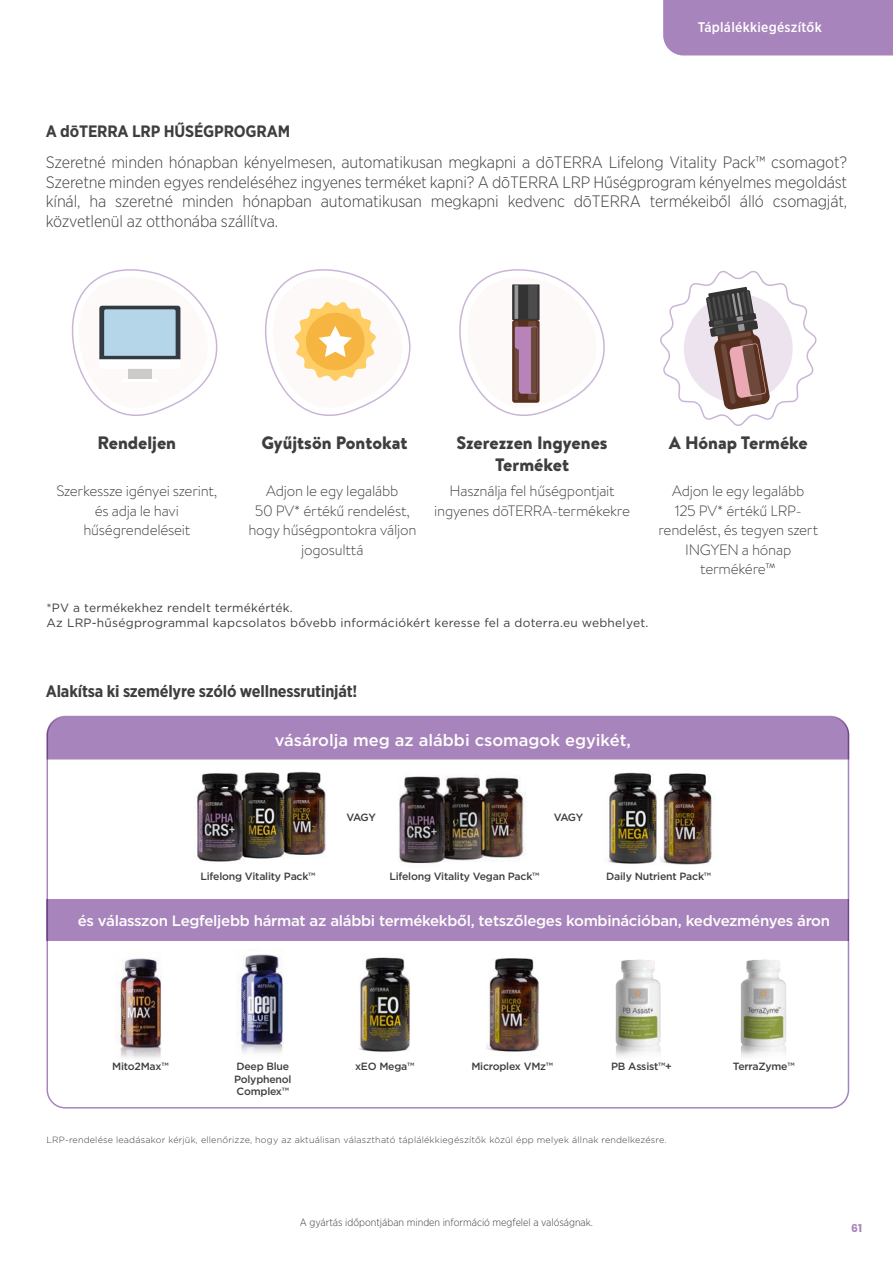
<style>
.page{position:relative;width:893px;height:1263px;background:#fff}
.page>*{position:absolute;margin:0;border:0;box-sizing:border-box;transform-origin:0 0}
.Body_Text-Black{font:900 18px/22.5px "Brandon Text";color:#3e3e3f;text-align:center}
.Intro_paragraph{font:300 16.5px/19.8px "Gotham Narrow";letter-spacing:-.01em;color:#3e3e3f;text-align:justify}
.Intro_paragraph-2{font:700 16.5px "Gotham Narrow";letter-spacing:-.01em;color:#3e3e3f}
.PP_pg_description{font:500 16.5px "Gotham";color:#fff}
.t1{font:300 15px/19.5px "Brandon Text";letter-spacing:-.015em;color:#3e3e3f;text-align:center}
.PP_pg_description-2{font:500 15px "Gotham";letter-spacing:-.02em;color:#fff}
.big_titles{font:500 13.95px "Gotham Narrow";letter-spacing:.02em;color:#fff}
.t2{font:12px/15px "Gotham";letter-spacing:.02em;color:#3e3e3f}
.t3{font:700 10.8px "Poppins";color:#a884bc}
.table_of_contents_sections{font:500 10.5px "Gotham";letter-spacing:-.02em;color:#3e3e3f}
.BULLET_BODY_LIST{font:300 10.5px "Gotham Narrow";color:#3e3e3f}
.t4{font:300 9px "Gotham";letter-spacing:.02em;color:#3e3e3f}
</style>
<div class="page">
<img style="left:197px;top:771px;width:129px;height:91px">
<img style="left:603px;top:759px;width:57px;height:105px">
<div style="left:47px;top:717px;width:802px;height:42px;background:#a884bc"></div>
<div style="left:47px;top:899px;width:802px;height:42px;background:#a884bc"></div>
<img style="left:399px;top:775px;width:127px;height:89px">
<svg style="left:265px;top:269px;width:146px;height:147px"></svg>
<svg style="left:71px;top:269px;width:147px;height:147px"></svg>
<svg style="left:660px;top:270px;width:157px;height:156px"></svg>
<svg style="left:459px;top:269px;width:146px;height:147px"></svg>
<hr style="left:516px;top:328px;width:3px;height:18px;background:#b883b9">
<img style="left:359px;top:957px;width:51px;height:95px">
<img style="left:486px;top:958px;width:54px;height:94px">
<img style="left:116px;top:958px;width:46px;height:101px">
<img style="left:237px;top:954px;width:46px;height:99px">
<img style="left:615px;top:959px;width:46px;height:98px">
<img style="left:740px;top:959px;width:46px;height:98px">
<img style="left:660px;top:773px;width:56px;height:92px">
<div style="left:663px;top:0;width:230px;height:55px;background:#a884bc"></div>
<p class="big_titles" style="left:698px;top:18px;width:125px">Táplálékkiegészítők</p>
<p class="Intro_paragraph-2" style="left:46px;top:121px;width:246px">A dōTERRA LRP HŰSÉGPROGRAM</p>
<p class="Intro_paragraph" style="left:46px;top:152px;width:803px">Szeretné minden hónapban kényelmesen, automatikusan megkapni a dōTERRA Lifelong Vitality Pack™ csomagot?<br>Szeretne minden egyes rendeléséhez ingyenes terméket kapni? A dōTERRA LRP Hűségprogram kényelmes megoldást kínál, ha szeretné minden hónapban automatikusan megkapni kedvenc dōTERRA termékeiből álló csomagját, közvetlenül az otthonába szállítva.</p>
<p class="Body_Text-Black" style="left:97px;top:431px;width:80px">Rendeljen</p>
<p class="Body_Text-Black" style="left:261px;top:431px;width:148px">Gyűjtsön Pontokat</p>
<p class="Body_Text-Black" style="left:457px;top:431px;width:153px">Szerezzen Ingyenes<br>Terméket</p>
<p class="Body_Text-Black" style="left:669px;top:431px;width:141px">A Hónap Terméke</p>
<p class="t1" style="left:56px;top:481px;width:162px">Szerkessze igényei szerint, és adja le havi hűségrendeléseit</p>
<p class="t1" style="left:248px;top:481px;width:170px">Adjon le egy legalább<br>50 PV* értékű rendelést, hogy hűségpontokra váljon jogosulttá</p>
<p class="t1" style="left:434px;top:481px;width:197px">Használja fel hűségpontjait ingyenes dōTERRA-termékekre</p>
<p class="t1" style="left:658px;top:481px;width:161px">Adjon le egy legalább<br>125 PV* értékű LRP&shy;rendelést, és tegyen szert<br>INGYEN a hónap termékére™</p>
<p class="t2" style="left:47px;top:600px;width:603px">*PV a termékekhez rendelt termékérték.<br>Az LRP-hűségprogrammal kapcsolatos bővebb információkért keresse fel a doterra.eu webhelyet.</p>
<p class="Intro_paragraph-2" style="left:46px;top:680px;width:313px">Alakítsa ki személyre szóló wellnessrutinját!</p>
<p class="PP_pg_description" style="left:275px;top:729px;width:358px">vásárolja meg az alábbi csomagok egyikét,</p>
<p class="table_of_contents_sections" style="left:346px;top:810px;width:31px">VAGY</p>
<p class="table_of_contents_sections" style="left:554px;top:810px;width:31px">VAGY</p>
<p class="table_of_contents_sections" style="left:201px;top:869px;width:116px">Lifelong Vitality Pack™</p>
<p class="table_of_contents_sections" style="left:389px;top:869px;width:152px">Lifelong Vitality Vegan Pack™</p>
<p class="table_of_contents_sections" style="left:606px;top:869px;width:106px">Daily Nutrient Pack™</p>
<p class="PP_pg_description-2" style="left:78px;top:910px;width:754px">és válasszon Legfeljebb hármat az alábbi termékekből, tetszőleges kombinációban, kedvezményes áron</p>
<p class="table_of_contents_sections" style="left:112px;top:1059px;width:58px">Mito2Max™</p>
<p class="table_of_contents_sections" style="left:236px;top:1059px;width:54px">Deep Blue</p>
<p class="table_of_contents_sections" style="left:234px;top:1072px;width:59px">Polyphenol</p>
<p class="table_of_contents_sections" style="left:237px;top:1085px;width:54px">Complex™</p>
<p class="table_of_contents_sections" style="left:355px;top:1059px;width:61px">xEO Mega™</p>
<p class="table_of_contents_sections" style="left:471px;top:1059px;width:83px">Microplex VMz™</p>
<p class="table_of_contents_sections" style="left:611px;top:1059px;width:62px">PB Assist™+</p>
<p class="table_of_contents_sections" style="left:733px;top:1059px;width:63px">TerraZyme™</p>
<p class="t4" style="left:47px;top:1134px;width:621px">LRP-rendelése leadásakor kérjük, ellenőrizze, hogy az aktuálisan választható táplálékkiegészítők közül épp melyek állnak rendelkezésre.</p>
<p class="BULLET_BODY_LIST" style="left:300px;top:1215px;width:295px">A gyártás időpontjában minden információ megfelel a valóságnak.</p>
<p class="t3" style="left:851px;top:1221px;width:12px">61</p>
</div>
